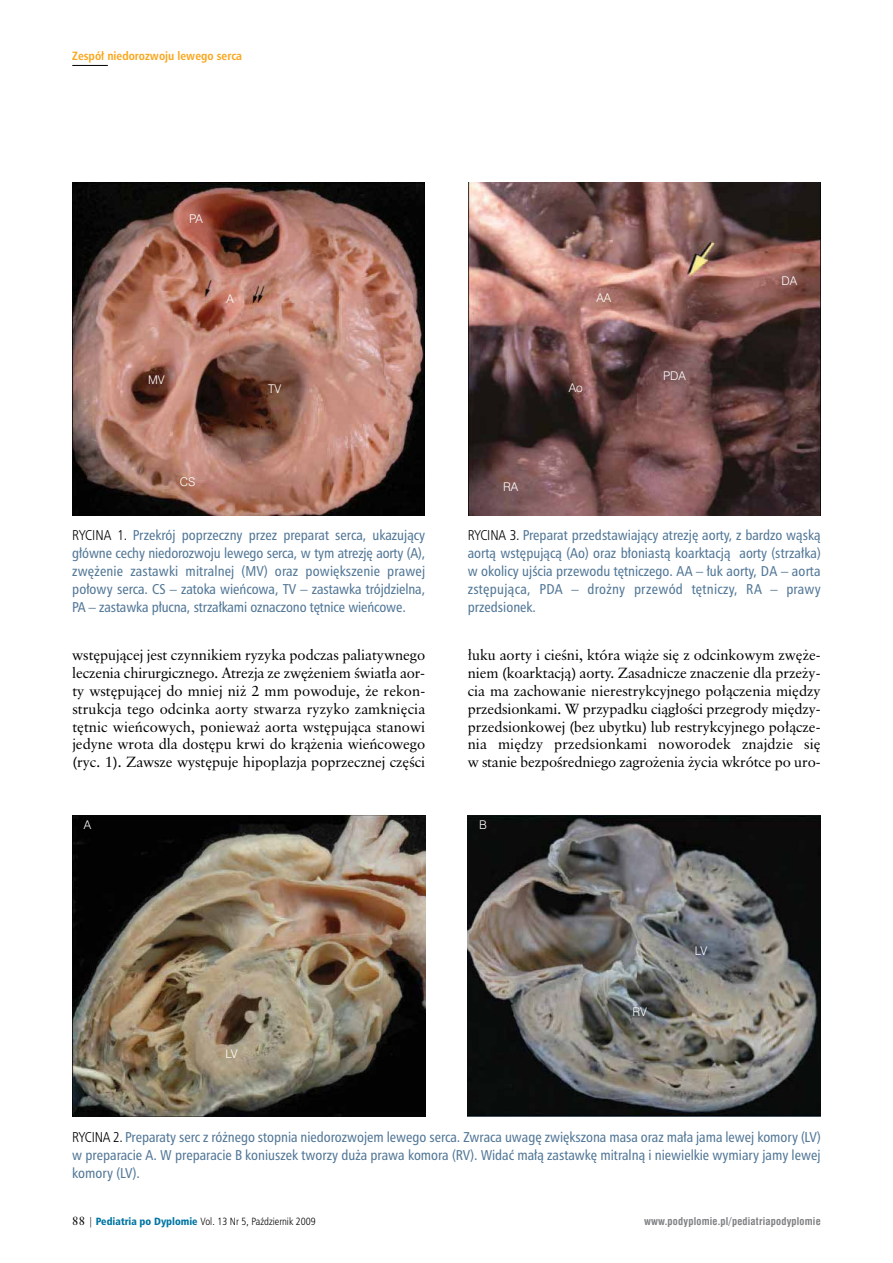
<style>
.page{position:relative;width:893px;height:1263px;background:#fff}
.page>*{position:absolute;margin:0;border:0;box-sizing:border-box;transform-origin:0 0}
.t1{font:14.7px/17.9px "Class Garmnd EU";letter-spacing:-.01em;color:#000;text-align:justify}
.t2{font:14.25px/18px "Humnst 777 Cn EU";color:#527797;text-align:justify}
.t3{font:700 12px "Humnst 777 Cn EU";color:#faa61a}
.t4{font:12px "Swis 721 Lt EU";letter-spacing:-.005em;color:#fff}
.t5{font:10.5px "Humnst 777 Lt Cn EU";color:#000}
.t6{font:700 10.5px "Swis 721 Cn EU";letter-spacing:.02em;color:#808285}
.s1{font-family:"Humnst 777 Lt Cn EU";color:#000}
.s2{font-family:"Class Garmnd EU";font-size:12px}
.s3{font-family:"Humnst 777 Blk Cn EU";color:#0076a3}
</style>
<div class="page">
<img style="left:72px;top:64px;width:749px;height:1053px">
<p class="t3" style="left:72px;top:48px;width:171px">Zespół niedorozwoju lewego serca</p>
<p class="t4" style="left:189px;top:211px;width:15px">PA</p>
<p class="t4" style="left:226px;top:291px;width:9px">A</p>
<p class="t4" style="left:597px;top:290px;width:16px">AA</p>
<p class="t4" style="left:148px;top:372px;width:18px">MV</p>
<p class="t4" style="left:268px;top:381px;width:15px">TV</p>
<p class="t4" style="left:569px;top:381px;width:16px">Ao</p>
<p class="t4" style="left:180px;top:475px;width:17px">CS</p>
<p class="t4" style="left:503px;top:480px;width:17px">RA</p>
<p class="t4" style="left:663px;top:368px;width:24px">PDA</p>
<p class="t4" style="left:781px;top:273px;width:17px">DA</p>
<p class="t2" style="left:72px;top:526px;width:354px"><span class="s1">RYCINA 1.</span> Przekrój poprzeczny przez preparat serca, ukazujący główne cechy niedorozwoju lewego serca, w tym atrezję aorty (A), zwężenie zastawki mitralnej (MV) oraz powiększenie prawej połowy serca. CS – zatoka wieńcowa, TV – zastawka trójdzielna, PA – zastawka płucna, strzałkami oznaczono tętnice wieńcowe.</p>
<p class="t2" style="left:468px;top:526px;width:354px"><span class="s1">RYCINA 3.</span> Preparat przedstawiający atrezję aorty, z bardzo wąską aortą wstępującą (Ao) oraz błoniastą koarktacją aorty (strzałka) w okolicy ujścia przewodu tętniczego. AA – łuk aorty, DA – aorta zstępująca, PDA – drożny przewód tętniczy, RA – prawy przedsionek.</p>
<p class="t1" style="left:72px;top:646px;width:355px">wstępującej jest czynnikiem ryzyka podczas paliatywnego leczenia chirurgicznego. Atrezja ze zwężeniem światła aor&shy;ty wstępującej do mniej niż 2 mm powoduje, że rekon&shy;strukcja tego odcinka aorty stwarza ryzyko zamknięcia tętnic wieńcowych, ponieważ aorta wstępująca stanowi jedyne wrota dla dostępu krwi do krążenia wieńcowego (ryc. 1). Zawsze występuje hipoplazja poprzecznej części</p>
<p class="t1" style="left:468px;top:646px;width:354px">łuku aorty i cieśni, która wiąże się z odcinkowym zwęże&shy;niem (koarktacją) aorty. Zasadnicze znaczenie dla przeży&shy;cia ma zachowanie nierestrykcyjnego połączenia między przedsionkami. W przypadku ciągłości przegrody między&shy;przedsionkowej (bez ubytku) lub restrykcyjnego połącze&shy;nia między przedsionkami noworodek znajdzie się w stanie bezpośredniego zagrożenia życia wkrótce po uro-</p>
<p class="t4" style="left:84px;top:817px;width:9px">A</p>
<p class="t4" style="left:479px;top:817px;width:9px">B</p>
<p class="t4" style="left:225px;top:1046px;width:14px">LV</p>
<p class="t4" style="left:632px;top:1004px;width:16px">RV</p>
<p class="t4" style="left:695px;top:943px;width:14px">LV</p>
<p class="t2" style="left:72px;top:1128px;width:750px"><span class="s1">RYCINA 2.</span> Preparaty serc z różnego stopnia niedorozwojem lewego serca. Zwraca uwagę zwiększona masa oraz mała jama lewej komory (LV) w preparacie A. W preparacie B koniuszek tworzy duża prawa komora (RV). Widać małą zastawkę mitralną i niewielkie wymiary jamy lewej komory (LV).</p>
<p class="t5" style="left:72px;top:1215px;width:245px"><span class="s2">88</span> | <span class="s3">Pediatria po Dyplomie</span> Vol. 13 Nr 5, Październik 2009</p>
<p class="t6" style="left:644px;top:1214px;width:178px">www.podyplomie.pl/pediatriapodyplomie</p>
</div>
